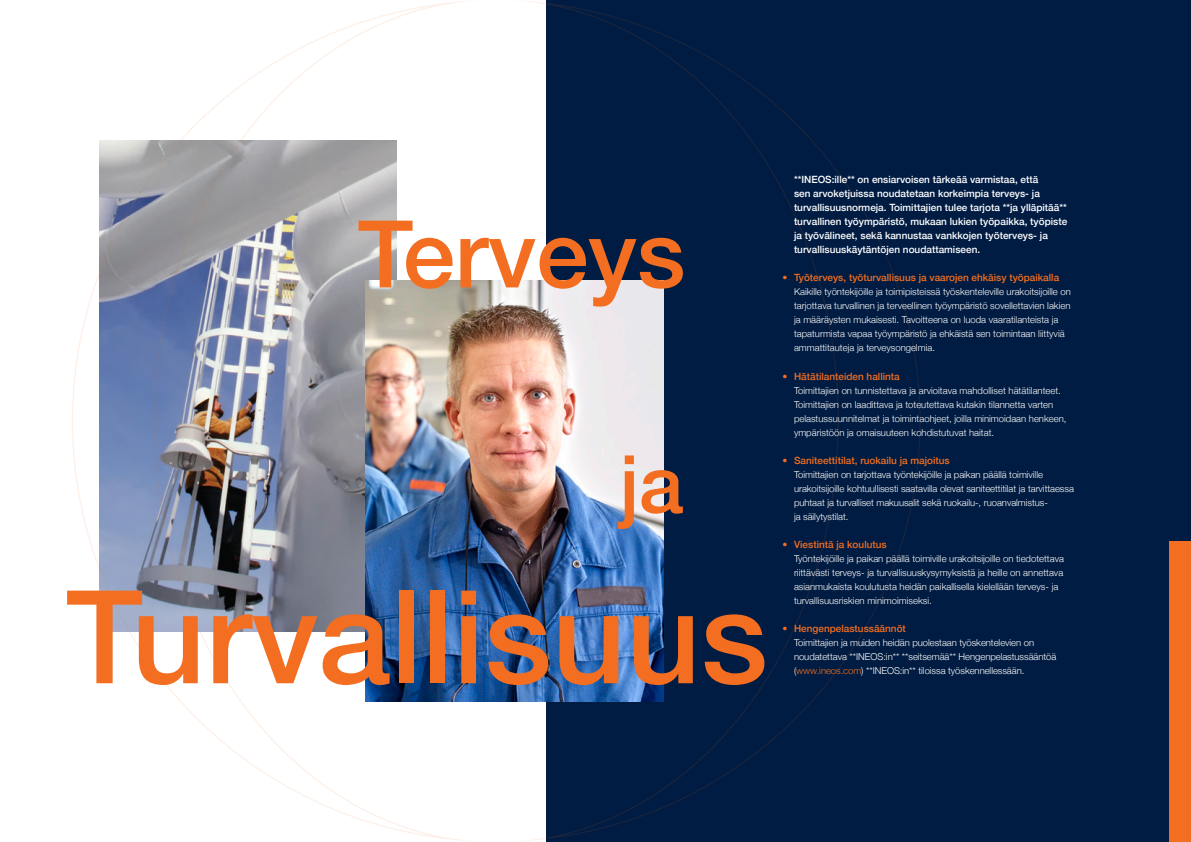
<style>
.page{position:relative;width:1191px;height:842px;background:#fff}
.page>*{position:absolute;margin:0;border:0;box-sizing:border-box;transform-origin:0 0}
.t1{font:500 129.7px "Helvetica Neue";color:#f36e21}
.t2{font:500 93.5px "Helvetica Neue";color:#f36e21}
.t3{font:500 80px "Helvetica Neue";color:#f36e21}
.t4{font:500 10px/14px "Helvetica Neue";color:#fff}
.t5{font:500 10px "Helvetica Neue";color:#f36e21}
.t6{font:300 9.5px/14px "Helvetica Neue";color:#fff}
.s1{color:#f36e21}
</style>
<div class="page">
<div style="left:546px;top:0;width:645px;height:842px;background:#001c42"></div>
<img style="left:72px;top:1px;width:848px;height:840px">
<div style="left:1170px;top:541px;width:21px;height:301px;background:#f36e21"></div>
<h2 class="t2" style="left:358px;top:179px;width:329px">Terveys</h2>
<h3 class="t3" style="left:619px;top:420px;width:65px">ja</h3>
<h1 class="t1" style="left:66px;top:533px;width:703px">Turvallisuus</h1>
<p class="t4" style="left:794px;top:172px;width:275px">**INEOS:ille** on ensiarvoisen tärkeää varmistaa, että<br>sen arvoketjuissa noudatetaan korkeimpia terveys- ja turvallisuusnormeja. Toimittajien tulee tarjota **ja ylläpitää** turvallinen työympäristö, mukaan lukien työpaikka, työpiste ja työvälineet, sekä kannustaa vankkojen työterveys- ja turvallisuuskäytäntöjen noudattamiseen.</p>
<p class="t5" style="left:782px;top:270px;width:278px">• Työterveys, työturvallisuus ja vaarojen ehkäisy työpaikalla</p>
<p class="t6" style="left:794px;top:284px;width:278px">Kaikille työntekijöille ja toimipisteissä työskenteleville urakoitsijoille on tarjottava turvallinen ja terveellinen työympäristö sovellettavien lakien ja määräysten mukaisesti. Tavoitteena on luoda vaaratilanteista ja tapaturmista vapaa työympäristö ja ehkäistä sen toimintaan liittyviä ammattitauteja ja terveysongelmia.</p>
<p class="t5" style="left:782px;top:368px;width:119px">• Hätätilanteiden hallinta</p>
<p class="t6" style="left:794px;top:382px;width:274px">Toimittajien on tunnistettava ja arvioitava mahdolliset hätätilanteet.<br>Toimittajien on laadittava ja toteutettava kutakin tilannetta varten pelastussuunnitelmat ja toimintaohjeet, joilla minimoidaan henkeen, ympäristöön ja omaisuuteen kohdistutuvat haitat.</p>
<p class="t5" style="left:782px;top:452px;width:169px">• Saniteettitilat, ruokailu ja majoitus</p>
<p class="t6" style="left:794px;top:467px;width:281px">Toimittajien on tarjottava työntekijöille ja paikan päällä toimiville urakoitsijoille kohtuullisesti saatavilla olevat saniteettitilat ja tarvittaessa puhtaat ja turvalliset makuusalit sekä ruokailu-, ruoanvalmistus-<br>ja säilytystilat.</p>
<p class="t5" style="left:782px;top:536px;width:106px">• Viestintä ja koulutus</p>
<p class="t6" style="left:794px;top:551px;width:271px">Työntekijöille ja paikan päällä toimiville urakoitsijoille on tiedotettava riittävästi terveys- ja turvallisuuskysymyksistä ja heille on annettava asianmukaista koulutusta heidän paikallisella kielellään terveys- ja turvallisuusriskien minimoimiseksi.</p>
<p class="t5" style="left:782px;top:620px;width:125px">• Hengenpelastussäännöt</p>
<p class="t6" style="left:794px;top:635px;width:264px">Toimittajien ja muiden heidän puolestaan työskentelevien on noudatettava **INEOS:in** **seitsemää** Hengenpelastussääntöä (<span class="s1">www.ineos.com</span>) **INEOS:in** tiloissa työskennellessään.</p>
</div>
